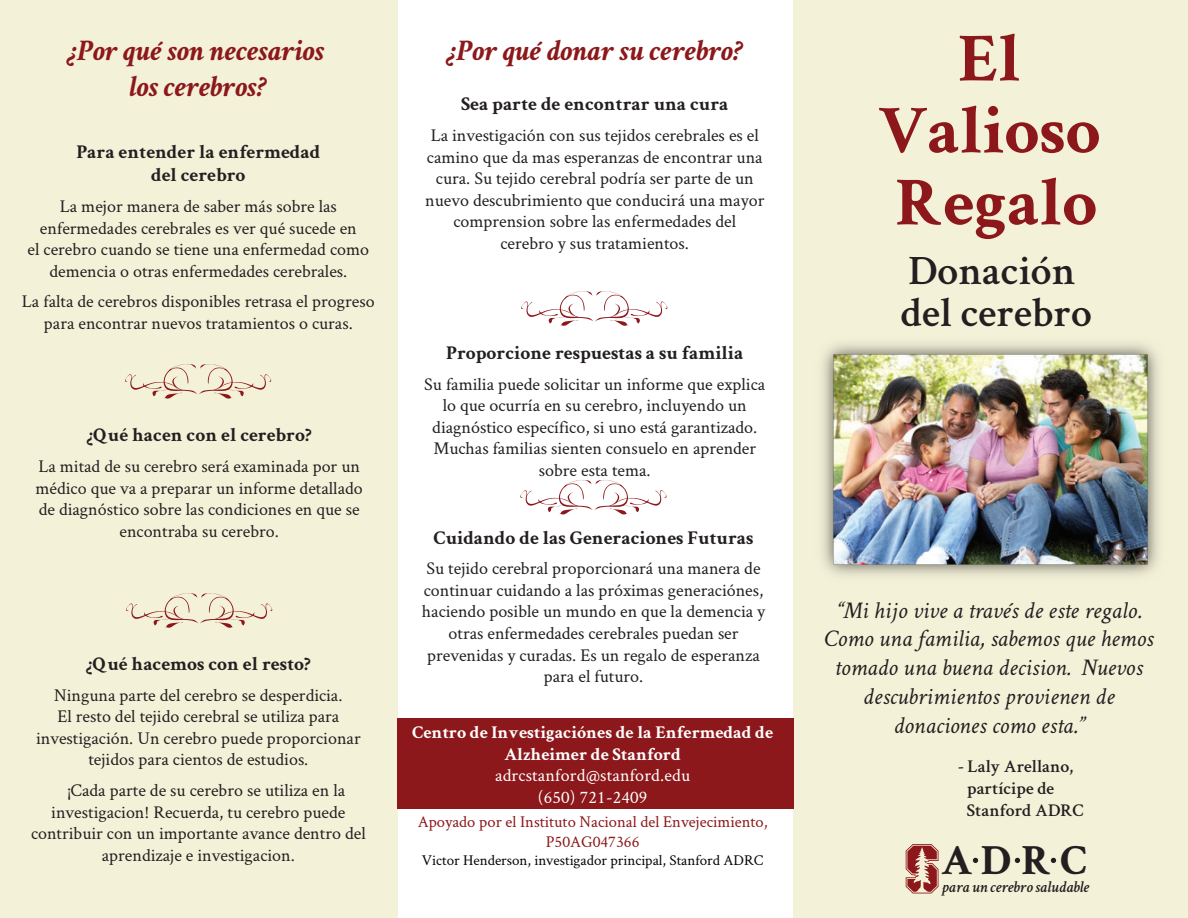
<style>
.page{position:relative;width:1188px;height:918px;background:#fff}
.page>*{position:absolute;margin:0;border:0;box-sizing:border-box;transform-origin:0 0}
.t1{font:700 69px/72px "Crimson";color:#8c181b;text-align:center}
.t2{font:700 43.2px "Crimson";color:#231f20}
.t3{font:600 42px/42px "Crimson";color:#231f20}
.t4{font:italic 700 30px/36px "Crimson";color:#8c181b;text-align:center}
.t5{font:italic 24px/28.8px "Crimson";color:#231f20;text-align:center}
.t6{font:700 19.5px/23.4px "Crimson";color:#231f20;text-align:center}
.t7{font:18px/21.6px "Crimson";color:#231f20;text-align:center}
.t8{font:700 18px/21.6px "Crimson";color:#fff;text-align:center}
.t9{font:18px/21.6px "Crimson";letter-spacing:.01em;color:#fff;text-align:center}
.t10{font:600 18px/21.6px "Crimson";color:#231f20}
.t11{font:16.5px/19.8px "Crimson";color:#8c181b;text-align:center}
.t12{font:italic 600 16.35px "Crimson";color:#231f20}
.t13{font:15px "Crimson";color:#040503}
</style>
<div class="page">
<div style="left:0;top:0;width:398px;height:918px;background:#f4f1d9"></div>
<div style="left:793px;top:0;width:395px;height:918px;background:#f4f1d9"></div>
<div style="left:397px;top:718px;width:396px;height:91px;background:#8c181b"></div>
<img style="left:822px;top:343px;width:337px;height:233px">
<svg style="left:125px;top:364px;width:146px;height:35px"></svg>
<svg style="left:126px;top:593px;width:146px;height:35px"></svg>
<svg style="left:906px;top:844px;width:33px;height:49px"></svg>
<svg style="left:973px;top:858px;width:5px;height:5px"></svg>
<svg style="left:1015px;top:858px;width:5px;height:5px"></svg>
<svg style="left:1051px;top:858px;width:5px;height:5px"></svg>
<svg style="left:520px;top:480px;width:147px;height:34px"></svg>
<svg style="left:521px;top:291px;width:146px;height:35px"></svg>
<h3 class="t4" style="left:67px;top:31px;width:259px">¿Por qué son necesarios los cerebros?</h3>
<p class="t6" style="left:76px;top:139px;width:245px">Para entender la enfermedad del cerebro</p>
<p class="t7" style="left:28px;top:195px;width:343px">La mejor manera de saber más sobre las enfermedades cerebrales es ver qué sucede en<br>el cerebro cuando se tiene una enfermedad como demencia o otras enfermedades cerebrales.</p>
<p class="t7" style="left:22px;top:290px;width:354px">La falta de cerebros disponibles retrasa el progreso para encontrar nuevos tratamientos o curas.</p>
<p class="t6" style="left:87px;top:423px;width:227px">¿Qué hacen con el cerebro?</p>
<p class="t7" style="left:36px;top:455px;width:329px">La mitad de su cerebro será examinada por un médico que va a preparar un informe detallado de diagnóstico sobre las condiciones en que se encontraba su cerebro.</p>
<p class="t6" style="left:86px;top:652px;width:226px">¿Qué hacemos con el resto?</p>
<p class="t7" style="left:36px;top:683px;width:326px">Ninguna parte del cerebro se desperdicia.<br>El resto del tejido cerebral se utiliza para investigación. Un cerebro puede proporcionar tejidos para cientos de estudios.</p>
<p class="t7" style="left:68px;top:779px;width:279px">¡Cada parte de su cerebro se utiliza en la</p>
<p class="t7" style="left:51px;top:800px;width:296px">investigacion! Recuerda, tu cerebro puede</p>
<p class="t7" style="left:31px;top:822px;width:336px">contribuir con un importante avance dentro del</p>
<p class="t7" style="left:102px;top:844px;width:195px">aprendizaje e investigacion.</p>
<h3 class="t4" style="left:446px;top:31px;width:298px">¿Por qué donar su cerebro?</h3>
<p class="t6" style="left:461px;top:92px;width:269px">Sea parte de encontrar una cura</p>
<p class="t7" style="left:425px;top:124px;width:341px">La investigación con sus tejidos cerebrales es el camino que da mas esperanzas de encontrar una cura. Su tejido cerebral podría ser parte de un nuevo descubrimiento que conducirá una mayor comprension sobre las enfermedades del cerebro y sus tratamientos.</p>
<p class="t6" style="left:446px;top:341px;width:299px">Proporcione respuestas a su familia</p>
<p class="t7" style="left:424px;top:372px;width:342px">Su familia puede solicitar un informe que explica lo que ocurría en su cerebro, incluyendo un diagnóstico específico, si uno está garantizado.<br>Muchas familias sienten consuelo en aprender sobre esta tema.</p>
<p class="t6" style="left:434px;top:525px;width:321px">Cuidando de las Generaciones Futuras</p>
<p class="t7" style="left:422px;top:557px;width:345px">Su tejido cerebral proporcionará una manera de continuar cuidando a las próximas generaciónes, haciendo posible un mundo en que la demencia y otras enfermedades cerebrales puedan ser prevenidas y curadas. Es un regalo de esperanza para el futuro.</p>
<p class="t8" style="left:412px;top:721px;width:362px">Centro de Investigaciónes de la Enfermedad de<br>Alzheimer de Stanford</p>
<p class="t9" style="left:495px;top:764px;width:197px">adrcstanford@stanford.edu (650) 721-2409</p>
<p class="t11" style="left:418px;top:811px;width:351px">Apoyado por el Instituto Nacional del Envejecimiento,<br>P50AG047366</p>
<p class="t13" style="left:422px;top:850px;width:343px">Victor Henderson, investigador principal, Stanford ADRC</p>
<h1 class="t1" style="left:878px;top:21px;width:224px">El<br>Valioso<br>Regalo</h1>
<h3 class="t3" style="left:901px;top:246px;width:193px">Donación del cerebro</h3>
<h3 class="t5" style="left:824px;top:596px;width:331px">“Mi hijo vive a través de este regalo.<br>Como una familia, sabemos que hemos tomado una buena decision. Nuevos descubrimientos provienen de donaciones como esta.”</h3>
<p class="t10" style="left:967px;top:754px;width:118px;text-indent:-9px">- Laly Arellano, partícipe de<br>Stanford ADRC</p>
<h2 class="t2" style="left:941px;top:834px;width:147px">A DRC</h2>
<p class="t12" style="left:942px;top:875px;width:149px">para un cerebro saludable</p>
</div>
